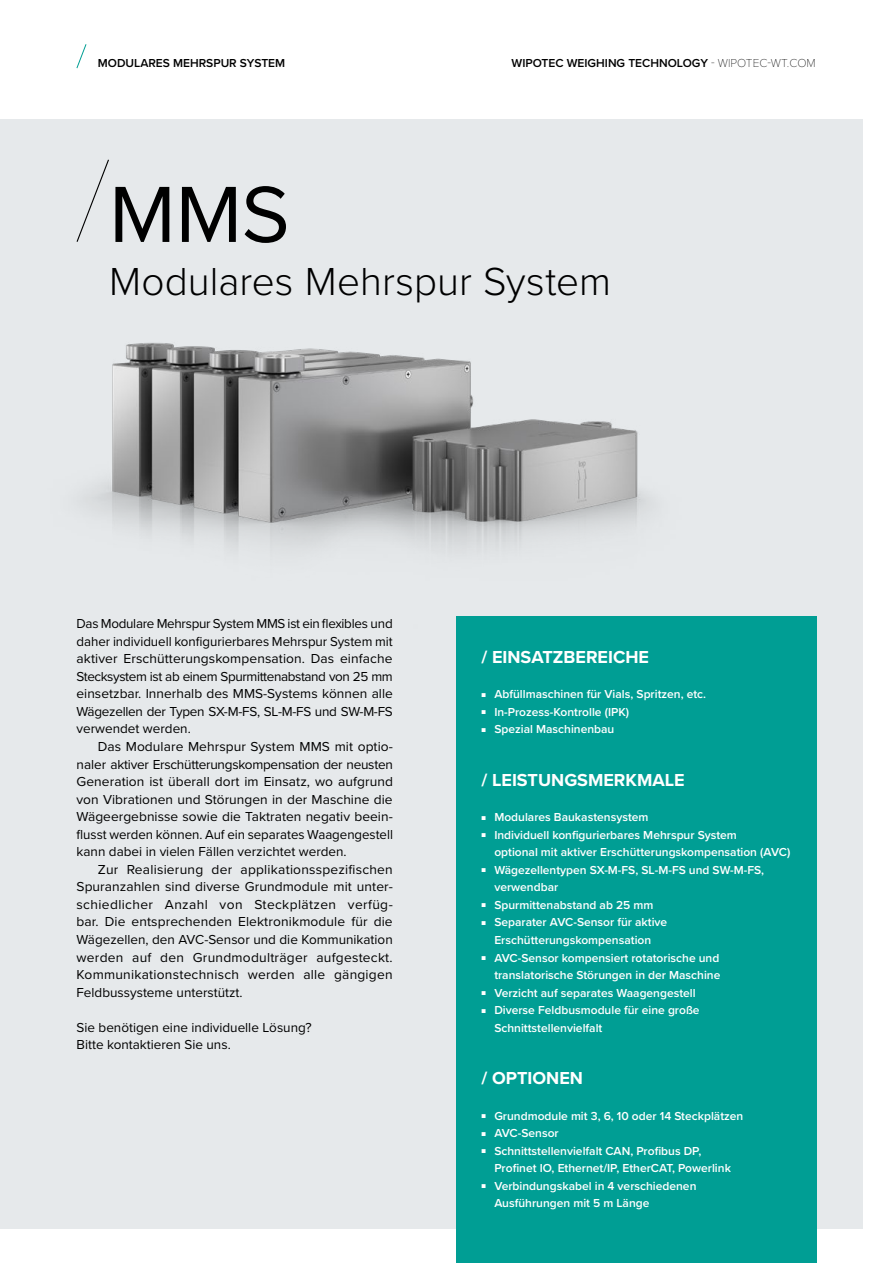
<style>
.page{position:relative;width:893px;height:1263px;background:#fff}
.page>*{position:absolute;margin:0;border:0;box-sizing:border-box;transform-origin:0 0}
.t1{font:82.5px "Proxima Nova";color:#000}
.t2{font:300 40.5px "Proxima Nova";color:#000}
.t3{font:700 18px "Proxima Nova";color:#fff}
.t4{font:13.5px/17.5px "Proxima Nova";color:#000;text-align:justify}
.t5{font:600 12px/17.5px "Proxima Nova";color:#fff}
.t6{font:600 12px "Proxima Nova";color:#000}
.s1{font-family:"Proxima Nova T";font-weight:100}
.s2{font-weight:300;font-size:6.75px}
</style>
<div class="page">
<div style="left:0;top:119px;width:862px;height:1110px;background:#e6e9eb"></div>
<img style="left:85px;top:343px;width:565px;height:207px">
<div style="left:456px;top:616px;width:360px;height:647px;background:#009e94"></div>
<svg style="left:76px;top:159px;width:33px;height:83px"></svg>
<svg style="left:76px;top:44px;width:11px;height:25px"></svg>
<p class="t6" style="left:98px;top:55px;width:189px">MODULARES MEHRSPUR SYSTEM</p>
<p class="t6" style="left:511px;top:55px;width:306px">WIPOTEC WEIGHING TECHNOLOGY <span class="s1">- WIPOTEC-WT.COM</span></p>
<h1 class="t1" style="left:109px;top:153px;width:182px">MMS</h1>
<h2 class="t2" style="left:109px;top:251px;width:504px">Modulares Mehrspur System</h2>
<p class="t4" style="left:77px;top:614px;width:318px">Das Modulare Mehrspur System MMS ist ein flexibles und daher individuell konfigurierbares Mehrspur System mit aktiver Erschütterungskompensation. Das einfache Stecksystem ist ab einem Spurmittenabstand von 25 mm einsetzbar. Innerhalb des MMS-Systems können alle Wägezellen der Typen SX-M-FS, SL-M-FS und SW-M-FS verwendet werden.</p>
<p class="t4" style="left:77px;top:737px;width:318px;text-indent:21px">Das Modulare Mehrspur System MMS mit optio&shy;naler aktiver Erschütterungskompensation der neusten Generation ist überall dort im Einsatz, wo aufgrund von Vibrationen und Störungen in der Maschine die Wägeergebnisse sowie die Taktraten negativ beein&shy;flusst werden können. Auf ein separates Waagengestell kann dabei in vielen Fällen verzichtet werden.</p>
<p class="t4" style="left:77px;top:860px;width:318px;text-indent:21px">Zur Realisierung der applikationsspezifischen Spuranzahlen sind diverse Grundmodule mit unter&shy;schiedlicher Anzahl von Steckplätzen verfüg&shy;bar. Die entsprechenden Elektronikmodule für die Wägezellen, den AVC-Sensor und die Kommunikation werden auf den Grundmodulträger aufgesteckt.<br>Kommunikationstechnisch werden alle gängigen Feldbussysteme unterstützt.</p>
<p class="t4" style="left:77px;top:1018px;width:237px">Sie benötigen eine individuelle Lösung?<br>Bitte kontaktieren Sie uns.</p>
<h3 class="t3" style="left:482px;top:644px;width:169px">/ EINSATZBEREICHE</h3>
<p class="t5" style="left:482px;top:685px;width:226px"><span class="s2">■</span> Abfüllmaschinen für Vials, Spritzen, etc.</p>
<p class="t5" style="left:482px;top:703px;width:149px"><span class="s2">■</span> In-Prozess-Kontrolle (IPK)</p>
<p class="t5" style="left:482px;top:720px;width:134px"><span class="s2">■</span> Spezial Maschinenbau</p>
<h3 class="t3" style="left:482px;top:767px;width:205px">/ LEISTUNGSMERKMALE</h3>
<p class="t5" style="left:482px;top:808px;width:168px"><span class="s2">■</span> Modulares Baukastensystem</p>
<p class="t5" style="left:494px;top:825px;width:297px;text-indent:-13px"><span class="s2">■</span> Individuell konfigurierbares Mehrspur System<br>optional mit aktiver Erschütterungskompensation (AVC)</p>
<p class="t5" style="left:494px;top:861px;width:271px;text-indent:-13px"><span class="s2">■</span> Wägezellentypen SX-M-FS, SL-M-FS und SW-M-FS, verwendbar</p>
<p class="t5" style="left:482px;top:896px;width:173px"><span class="s2">■</span> Spurmittenabstand ab 25 mm</p>
<p class="t5" style="left:482px;top:913px;width:187px;text-align:center"><span class="s2">■</span> Separater AVC-Sensor für aktive<br>Erschütterungskompensation</p>
<p class="t5" style="left:482px;top:948px;width:240px;text-align:right"><span class="s2">■</span> AVC-Sensor kompensiert rotatorische und translatorische Störungen in der Maschine</p>
<p class="t5" style="left:482px;top:983px;width:216px"><span class="s2">■</span> Verzicht auf separates Waagengestell</p>
<p class="t5" style="left:494px;top:1001px;width:207px;text-indent:-13px"><span class="s2">■</span> Diverse Feldbusmodule für eine große<br>Schnittstellenvielfalt</p>
<h3 class="t3" style="left:482px;top:1065px;width:103px">/ OPTIONEN</h3>
<p class="t5" style="left:482px;top:1106px;width:263px"><span class="s2">■</span> Grundmodule mit 3, 6, 10 oder 14 Steckplätzen</p>
<p class="t5" style="left:482px;top:1124px;width:79px"><span class="s2">■</span> AVC-Sensor</p>
<p class="t5" style="left:494px;top:1141px;width:238px;text-indent:-13px"><span class="s2">■</span> Schnittstellenvielfalt CAN, Profibus DP,<br>Profinet IO, Ethernet/IP, EtherCAT, Powerlink</p>
<p class="t5" style="left:494px;top:1176px;width:204px;text-indent:-13px"><span class="s2">■</span> Verbindungskabel in 4 verschiedenen<br>Ausführungen mit 5 m Länge</p>
</div>
